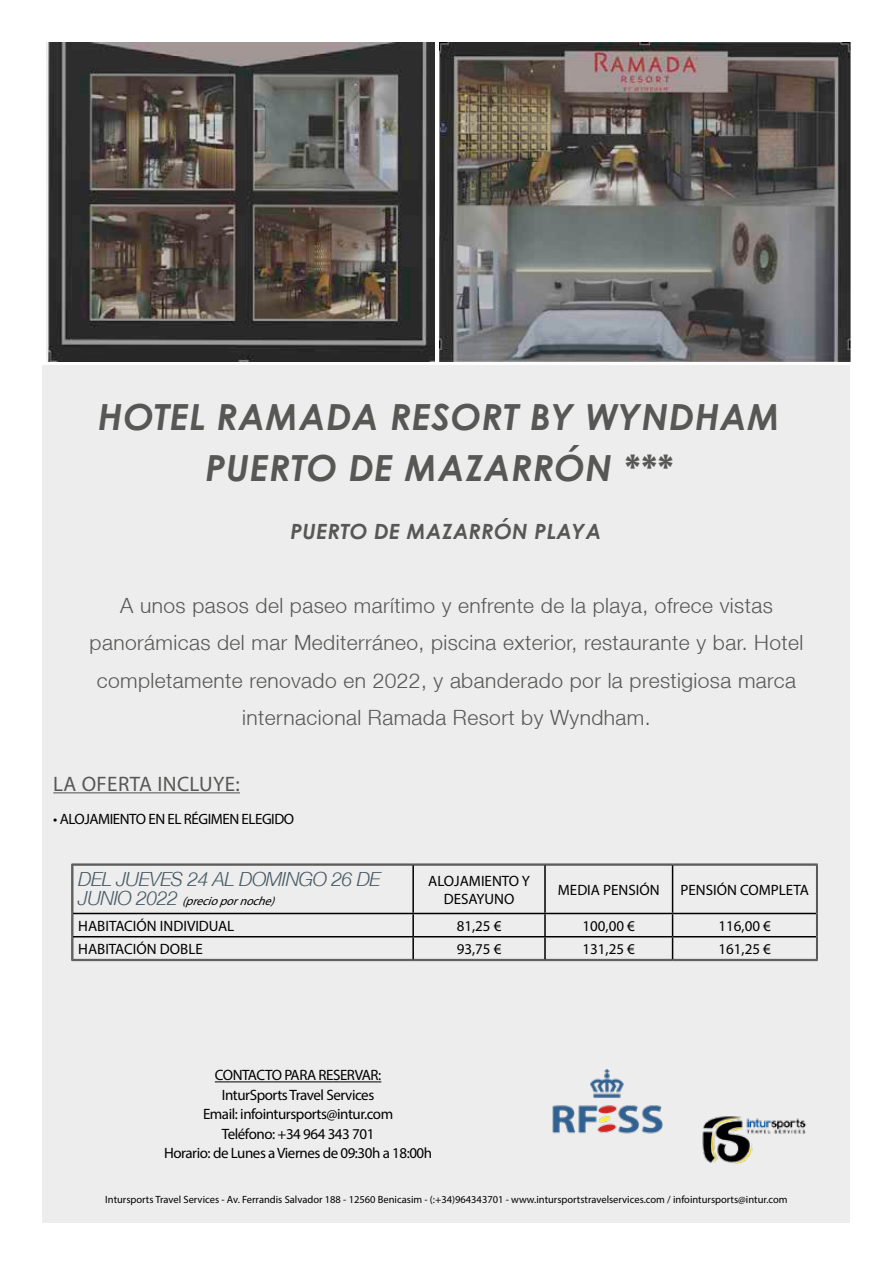
<style>
.page{position:relative;width:893px;height:1263px;background:#fff}
.page>*{position:absolute;margin:0;border:0;box-sizing:border-box;transform-origin:0 0}
.t1{font:italic 700 36px/51px "Century Gothic";letter-spacing:.02em;color:#575756;text-align:center}
.t2{font:300 21px/37.5px "Helvetica Neue";letter-spacing:.02em;color:#575756;text-align:center}
.t3{font:italic 700 21px "Century Gothic";letter-spacing:.02em;color:#575756}
.t4{font:21px "Myriad Pro";letter-spacing:.02em;color:#575756}
.t5{font:italic 300 19.5px "Helvetica Neue";letter-spacing:-.03em;color:#465a65}
.t6{font:15px/19.4px "Myriad Pro";letter-spacing:-.03em;color:#000;text-align:center}
.t7{font:15px/18px "Myriad Pro";color:#000;text-align:center}
.t8{font:italic 12px "Myriad Pro";color:#000}
.t9{font:10.5px "Myriad Pro";color:#000}
.s1{font-family:"Helvetica Neue";font-weight:300;font-size:19.5px;color:#465a65}
</style>
<div class="page">
<div style="left:43px;top:365px;width:807px;height:175px;background:#ededed"></div>
<div style="left:43px;top:530px;width:807px;height:692px;background:#ededed"></div>
<hr style="left:72px;top:864px;width:341px;height:1px;background:#575756">
<hr style="left:73px;top:865px;width:340px;height:1px;background:#575756">
<hr style="left:71px;top:864px;width:1px;height:49px;background:#575756">
<hr style="left:72px;top:865px;width:1px;height:48px;background:#575756">
<hr style="left:73px;top:865px;width:1px;height:48px;background:#575756">
<hr style="left:413px;top:864px;width:132px;height:1px;background:#575756">
<hr style="left:413px;top:865px;width:132px;height:1px;background:#575756">
<hr style="left:545px;top:864px;width:128px;height:1px;background:#575756">
<hr style="left:545px;top:865px;width:128px;height:1px;background:#575756">
<hr style="left:673px;top:864px;width:145px;height:1px;background:#575756">
<hr style="left:673px;top:865px;width:145px;height:1px;background:#575756">
<svg style="left:71px;top:913px;width:3px;height:47px"></svg>
<hr style="left:73px;top:959px;width:340px;height:1px;background:#575756">
<hr style="left:72px;top:960px;width:341px;height:1px;background:#575756">
<hr style="left:413px;top:959px;width:132px;height:1px;background:#575756">
<hr style="left:413px;top:960px;width:132px;height:1px;background:#575756">
<hr style="left:545px;top:959px;width:128px;height:1px;background:#575756">
<hr style="left:545px;top:960px;width:128px;height:1px;background:#575756">
<hr style="left:673px;top:959px;width:145px;height:1px;background:#575756">
<hr style="left:673px;top:960px;width:145px;height:1px;background:#575756">
<hr style="left:412px;top:865px;width:2px;height:48px;background:#000">
<hr style="left:544px;top:865px;width:2px;height:48px;background:#000">
<hr style="left:672px;top:865px;width:1px;height:48px;background:#000">
<hr style="left:73px;top:913px;width:340px;height:1px;background:#000">
<hr style="left:413px;top:913px;width:132px;height:1px;background:#000">
<hr style="left:412px;top:914px;width:2px;height:22px;background:#000">
<hr style="left:545px;top:913px;width:128px;height:1px;background:#000">
<hr style="left:544px;top:914px;width:2px;height:22px;background:#000">
<hr style="left:673px;top:913px;width:143px;height:1px;background:#000">
<hr style="left:73px;top:936px;width:340px;height:1px;background:#000">
<hr style="left:413px;top:936px;width:132px;height:1px;background:#000">
<hr style="left:412px;top:937px;width:2px;height:22px;background:#000">
<hr style="left:545px;top:936px;width:128px;height:1px;background:#000">
<hr style="left:544px;top:937px;width:2px;height:22px;background:#000">
<hr style="left:673px;top:936px;width:143px;height:1px;background:#000">
<svg style="left:672px;top:914px;width:1px;height:45px"></svg>
<hr style="left:816px;top:865px;width:1px;height:48px;background:#575756">
<hr style="left:817px;top:865px;width:1px;height:48px;background:#575756">
<svg style="left:816px;top:913px;width:2px;height:46px"></svg>
<hr style="left:53px;top:792px;width:187px;height:1px;background:#575756">
<img style="left:702px;top:1116px;width:105px;height:48px">
<img style="left:552px;top:1069px;width:111px;height:65px">
<img style="left:439px;top:43px;width:411px;height:318px">
<hr style="left:215px;top:1081px;width:166px;height:1px;background:#000">
<img style="left:47px;top:43px;width:387px;height:318px">
<h1 class="t1" style="left:98px;top:390px;width:683px">HOTEL RAMADA RESORT BY WYNDHAM<br>PUERTO DE MAZARRÓN ***</h1>
<p class="t3" style="left:290px;top:515px;width:312px">PUERTO DE MAZARRÓN PLAYA</p>
<p class="t2" style="left:90px;top:586px;width:715px">A unos pasos del paseo marítimo y enfrente de la playa, ofrece vistas panorámicas del mar Mediterráneo, piscina exterior, restaurante y bar. Hotel completamente renovado en 2022, y abanderado por la prestigiosa marca internacional Ramada Resort by Wyndham.</p>
<p class="t4" style="left:53px;top:771px;width:188px">LA OFERTA INCLUYE:</p>
<p class="t6" style="left:53px;top:809px;width:242px">• ALOJAMIENTO EN EL RÉGIMEN ELEGIDO</p>
<p class="t5" style="left:78px;top:867px;width:304px">DEL JUEVES 24 AL DOMINGO 26 DE</p>
<p class="t8" style="left:78px;top:894px;width:202px"><span class="s1">J U N I O 2 0 2 2</span> (preciopornoche)</p>
<p class="t7" style="left:428px;top:871px;width:103px">ALOJAMIENTO Y<br>DESAYUNO</p>
<p class="t7" style="left:558px;top:880px;width:103px">MEDIA PENSIÓN</p>
<p class="t7" style="left:680px;top:880px;width:130px">PENSIÓN COMPLETA</p>
<p class="t7" style="left:78px;top:916px;width:158px">HABITACIÓN INDIVIDUAL</p>
<p class="t6" style="left:457px;top:916px;width:46px">81,25 €</p>
<p class="t6" style="left:583px;top:916px;width:54px">100,00 €</p>
<p class="t6" style="left:718px;top:916px;width:54px">116,00 €</p>
<p class="t7" style="left:78px;top:940px;width:126px">HABITACIÓN DOBLE</p>
<p class="t6" style="left:457px;top:939px;width:46px">93,75 €</p>
<p class="t6" style="left:582px;top:939px;width:54px">131,25 €</p>
<p class="t6" style="left:718px;top:939px;width:54px">161,25 €</p>
<p class="t6" style="left:164px;top:1065px;width:270px">CONTACTO PARA RESERVAR:<br>InturSports Travel Services<br>Email: infointursports@intur.com<br>Teléfono: +34 964 343 701<br>Horario: de Lunes a Viernes de 09:30h a 18:00h</p>
<p class="t9" style="left:105px;top:1193px;width:684px">Intursports Travel Services - Av. Ferrandis Salvador 188 - 12560 Benicasim - (:+34)964343701 - www.intursportstravelservices.com / infointursports@intur.com</p>
</div>
